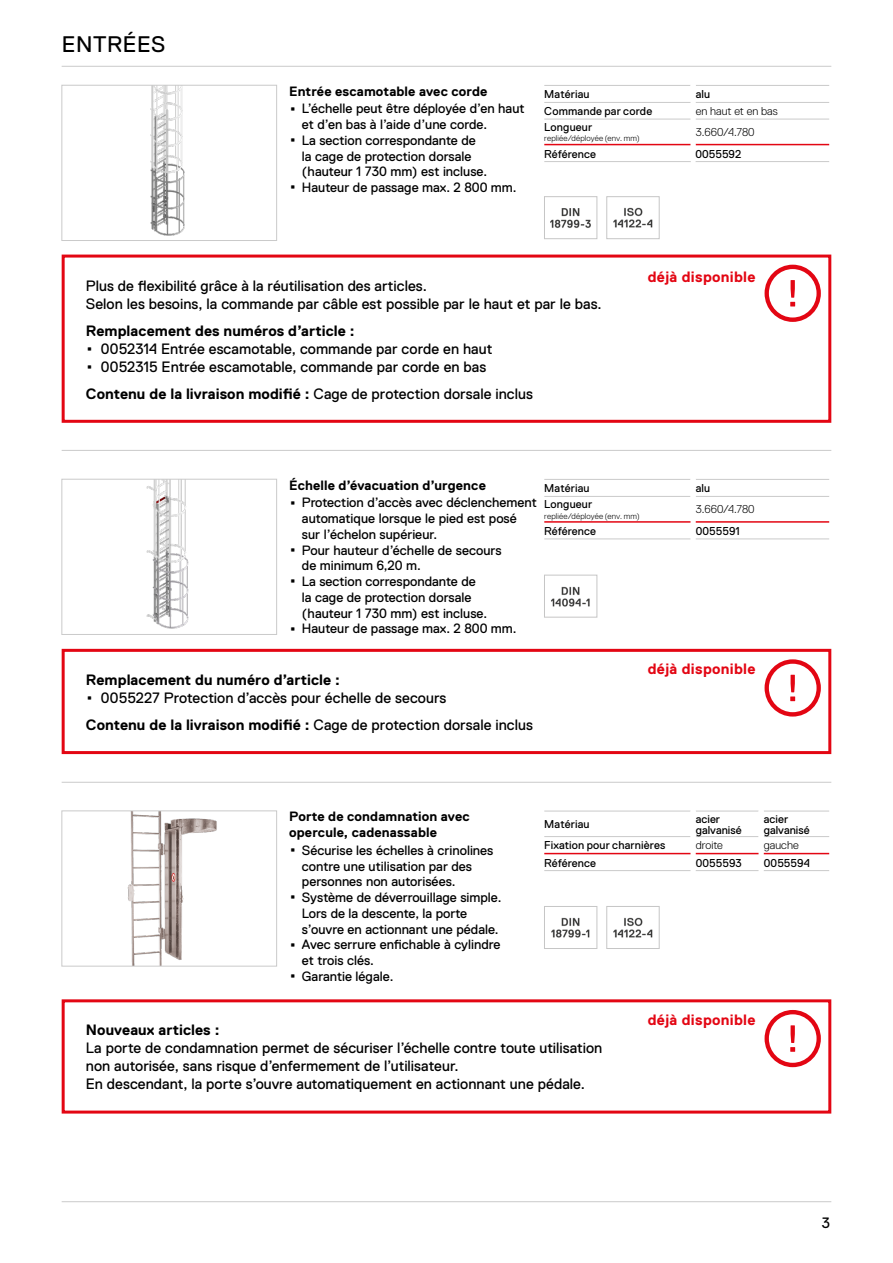
<style>
.page{position:relative;width:893px;height:1263px;background:#fff}
.page>*{position:absolute;margin:0;border:0;box-sizing:border-box;transform-origin:0 0}
.t1{font:22.5px "Replica Pro";letter-spacing:.025em;color:#000}
.t2{font:15px/18px "Replica Pro";letter-spacing:.005em;color:#000}
.t3{font:700 15px "Replica Pro";letter-spacing:.02em;color:#e30613}
.t4{font:700 15px "Replica Pro";letter-spacing:.005em;color:#000}
.t5{font:13.5px/17.9px "Replica Pro";color:#000}
.t6{font:700 13.5px/15.8px "Replica Pro";letter-spacing:.01em;color:#000}
.t7{font:11.4px/10.5px "Replica Pro";letter-spacing:.005em;color:#000}
.t8{font:300 11.4px "Replica Pro";letter-spacing:.005em;color:#000}
.t9{font:300 8.25px "Replica Pro";letter-spacing:.02em;color:#000}
.s1{font-weight:700}
.s2{font-size:27px}
</style>
<div class="page">
<hr style="left:62px;top:1201px;width:769px;height:1px;background:#cacaca">
<hr style="left:62px;top:66px;width:769px;height:1px;background:#cacaca">
<svg style="left:61px;top:85px;width:216px;height:156px"></svg>
<svg style="left:61px;top:810px;width:216px;height:156px"></svg>
<img style="left:551px;top:917px;width:39px;height:21px">
<div style="left:544px;top:906px;width:53px;height:43px;border:1px solid #c6c6c6"></div>
<img style="left:613px;top:917px;width:40px;height:21px">
<div style="left:607px;top:906px;width:52px;height:43px;border:1px solid #c6c6c6"></div>
<img style="left:613px;top:207px;width:40px;height:21px">
<div style="left:607px;top:196px;width:52px;height:43px;border:1px solid #c6c6c6"></div>
<img style="left:550px;top:208px;width:41px;height:20px">
<div style="left:544px;top:196px;width:53px;height:43px;border:1px solid #c6c6c6"></div>
<hr style="left:62px;top:782px;width:769px;height:1px;background:#cacaca">
<hr style="left:62px;top:450px;width:769px;height:1px;background:#cacaca">
<svg style="left:61px;top:479px;width:216px;height:156px"></svg>
<img style="left:551px;top:586px;width:39px;height:21px">
<div style="left:544px;top:575px;width:53px;height:42px;border:1px solid #c6c6c6"></div>
<div style="left:62px;top:649px;width:769px;height:105px;border:3px solid #e30613"></div>
<hr style="left:544px;top:811px;width:146px;height:1px;background:#cacaca">
<hr style="left:696px;top:811px;width:62px;height:1px;background:#cacaca">
<hr style="left:764px;top:811px;width:65px;height:1px;background:#cacaca">
<hr style="left:544px;top:836px;width:146px;height:1px;background:#cacaca">
<hr style="left:696px;top:836px;width:62px;height:1px;background:#cacaca">
<hr style="left:764px;top:836px;width:65px;height:1px;background:#cacaca">
<hr style="left:544px;top:853px;width:146px;height:1px;background:#e30613">
<hr style="left:696px;top:853px;width:62px;height:1px;background:#e30613">
<hr style="left:764px;top:853px;width:65px;height:1px;background:#e30613">
<hr style="left:544px;top:870px;width:146px;height:1px;background:#cacaca">
<hr style="left:696px;top:870px;width:62px;height:1px;background:#cacaca">
<hr style="left:764px;top:870px;width:65px;height:1px;background:#cacaca">
<hr style="left:544px;top:85px;width:146px;height:1px;background:#cacaca">
<hr style="left:696px;top:85px;width:133px;height:1px;background:#cacaca">
<hr style="left:544px;top:102px;width:146px;height:1px;background:#cacaca">
<hr style="left:696px;top:102px;width:133px;height:1px;background:#cacaca">
<hr style="left:544px;top:119px;width:146px;height:1px;background:#cacaca">
<hr style="left:696px;top:119px;width:133px;height:1px;background:#cacaca">
<hr style="left:544px;top:144px;width:146px;height:1px;background:#e30613">
<hr style="left:696px;top:144px;width:133px;height:1px;background:#e30613">
<hr style="left:544px;top:161px;width:147px;height:1px;background:#cacaca">
<hr style="left:695px;top:161px;width:134px;height:1px;background:#cacaca">
<div style="left:62px;top:999px;width:769px;height:114px;border:3px solid #e30613"></div>
<div style="left:62px;top:255px;width:769px;height:168px;border:3px solid #e30613"></div>
<svg style="left:765px;top:1010px;width:56px;height:57px"></svg>
<svg style="left:765px;top:265px;width:56px;height:57px"></svg>
<hr style="left:544px;top:479px;width:146px;height:1px;background:#cacaca">
<hr style="left:696px;top:479px;width:133px;height:1px;background:#cacaca">
<hr style="left:544px;top:496px;width:146px;height:1px;background:#cacaca">
<hr style="left:696px;top:496px;width:133px;height:1px;background:#cacaca">
<hr style="left:544px;top:521px;width:146px;height:2px;background:#e30613">
<hr style="left:696px;top:521px;width:133px;height:2px;background:#e30613">
<hr style="left:544px;top:538px;width:146px;height:1px;background:#cacaca">
<hr style="left:696px;top:538px;width:133px;height:1px;background:#cacaca">
<svg style="left:765px;top:659px;width:56px;height:57px"></svg>
<h1 class="t1" style="left:62px;top:31px;width:105px">ENTRÉES</h1>
<p class="t5" style="left:289px;top:82px;width:237px"><span class="s1">Entrée escamotable avec corde<br></span><span class="s2">·</span> L’échelle peut être déployée d’en haut</p>
<p class="t5" style="left:302px;top:116px;width:187px">et d’en bas à l’aide d’une corde.</p>
<p class="t5" style="left:289px;top:131px;width:188px"><span class="s2">·</span> La section correspondante de</p>
<p class="t5" style="left:302px;top:147px;width:171px">la cage de protection dorsale</p>
<p class="t5" style="left:302px;top:163px;width:187px">(hauteur 1 730 mm) est incluse.</p>
<p class="t5" style="left:289px;top:179px;width:229px"><span class="s2">·</span> Hauteur de passage max. 2 800 mm.</p>
<p class="t7" style="left:544px;top:89px;width:47px">Matériau</p>
<p class="t7" style="left:696px;top:89px;width:16px">alu</p>
<p class="t7" style="left:544px;top:106px;width:110px">Commande par corde</p>
<p class="t8" style="left:696px;top:105px;width:84px">en haut et en bas</p>
<p class="t7" style="left:544px;top:122px;width:50px">Longueur</p>
<p class="t9" style="left:544px;top:134px;width:97px">repliée/déployée (env. mm)</p>
<p class="t8" style="left:696px;top:126px;width:60px">3.660/4.780</p>
<p class="t7" style="left:544px;top:149px;width:53px">Référence</p>
<p class="t7" style="left:695px;top:149px;width:48px">0055592</p>
<p class="t2" style="left:86px;top:276px;width:517px">Plus de flexibilité grâce à la réutilisation des articles.<br>Selon les besoins, la commande par câble est possible par le haut et par le bas.</p>
<p class="t2" style="left:86px;top:321px;width:408px"><span class="s1">Remplacement des numéros d’article :<br></span><span class="s2">·</span> 0052314 Entrée escamotable, commande par corde en haut <span class="s2">·</span> 0052315 Entrée escamotable, commande par corde en bas</p>
<p class="t2" style="left:86px;top:384px;width:449px"><span class="s1">Contenu de la livraison modifié :</span> Cage de protection dorsale inclus</p>
<p class="t3" style="left:648px;top:269px;width:109px">déjà disponible</p>
<p class="t5" style="left:289px;top:476px;width:249px"><span class="s1">Échelle d’évacuation d’urgence<br></span><span class="s2">·</span> Protection d’accès avec déclenchement</p>
<p class="t5" style="left:302px;top:510px;width:216px">automatique lorsque le pied est posé</p>
<p class="t5" style="left:302px;top:525px;width:137px">sur l’échelon supérieur.</p>
<p class="t5" style="left:289px;top:541px;width:214px"><span class="s2">·</span> Pour hauteur d’échelle de secours</p>
<p class="t5" style="left:302px;top:557px;width:120px">de minimum 6,20 m.</p>
<p class="t5" style="left:289px;top:573px;width:188px"><span class="s2">·</span> La section correspondante de</p>
<p class="t5" style="left:302px;top:588px;width:171px">la cage de protection dorsale</p>
<p class="t5" style="left:302px;top:604px;width:187px">(hauteur 1 730 mm) est incluse.</p>
<p class="t5" style="left:289px;top:620px;width:229px"><span class="s2">·</span> Hauteur de passage max. 2 800 mm.</p>
<p class="t7" style="left:544px;top:483px;width:47px">Matériau</p>
<p class="t7" style="left:696px;top:483px;width:16px">alu</p>
<p class="t7" style="left:544px;top:499px;width:50px">Longueur</p>
<p class="t9" style="left:544px;top:511px;width:97px">repliée/déployée (env. mm)</p>
<p class="t8" style="left:696px;top:503px;width:60px">3.660/4.780</p>
<p class="t7" style="left:544px;top:526px;width:53px">Référence</p>
<p class="t7" style="left:696px;top:526px;width:46px">0055591</p>
<p class="t2" style="left:86px;top:671px;width:362px"><span class="s1">Remplacement du numéro d’article :<br></span><span class="s2">·</span> 0055227 Protection d’accès pour échelle de secours</p>
<p class="t2" style="left:86px;top:716px;width:449px"><span class="s1">Contenu de la livraison modifié :</span> Cage de protection dorsale inclus</p>
<p class="t3" style="left:648px;top:661px;width:109px">déjà disponible</p>
<p class="t6" style="left:289px;top:809px;width:182px">Porte de condamnation avec opercule, cadenassable</p>
<p class="t5" style="left:289px;top:841px;width:206px"><span class="s2">·</span> Sécurise les échelles à crinolines</p>
<p class="t5" style="left:302px;top:857px;width:172px">contre une utilisation par des</p>
<p class="t5" style="left:302px;top:873px;width:155px">personnes non autorisées.</p>
<p class="t5" style="left:289px;top:888px;width:214px"><span class="s2">·</span> Système de déverrouillage simple.</p>
<p class="t5" style="left:302px;top:904px;width:167px">Lors de la descente, la porte</p>
<p class="t5" style="left:302px;top:920px;width:198px">s’ouvre en actionnant une pédale.</p>
<p class="t5" style="left:289px;top:936px;width:213px"><span class="s2">·</span> Avec serrure enfichable à cylindre</p>
<p class="t5" style="left:302px;top:951px;width:74px">et trois clés.</p>
<p class="t5" style="left:289px;top:967px;width:106px"><span class="s2">·</span> Garantie légale.</p>
<p class="t7" style="left:544px;top:819px;width:47px">Matériau</p>
<p class="t7" style="left:696px;top:814px;width:47px">acier galvanisé</p>
<p class="t7" style="left:764px;top:814px;width:47px">acier galvanisé</p>
<p class="t7" style="left:544px;top:840px;width:123px">Fixation pour charnières</p>
<p class="t8" style="left:696px;top:839px;width:29px">droite</p>
<p class="t8" style="left:764px;top:839px;width:36px">gauche</p>
<p class="t7" style="left:544px;top:857px;width:53px">Référence</p>
<p class="t7" style="left:696px;top:857px;width:48px">0055593</p>
<p class="t7" style="left:764px;top:857px;width:48px">0055594</p>
<p class="t4" style="left:86px;top:1022px;width:135px">Nouveaux articles :</p>
<p class="t2" style="left:86px;top:1039px;width:518px">La porte de condamnation permet de sécuriser l’échelle contre toute utilisation non autorisée, sans risque d’enfermement de l’utilisateur.<br>En descendant, la porte s’ouvre automatiquement en actionnant une pédale.</p>
<p class="t3" style="left:648px;top:1012px;width:109px">déjà disponible</p>
<p class="t2" style="left:822px;top:1214px;width:10px">3</p>
</div>
